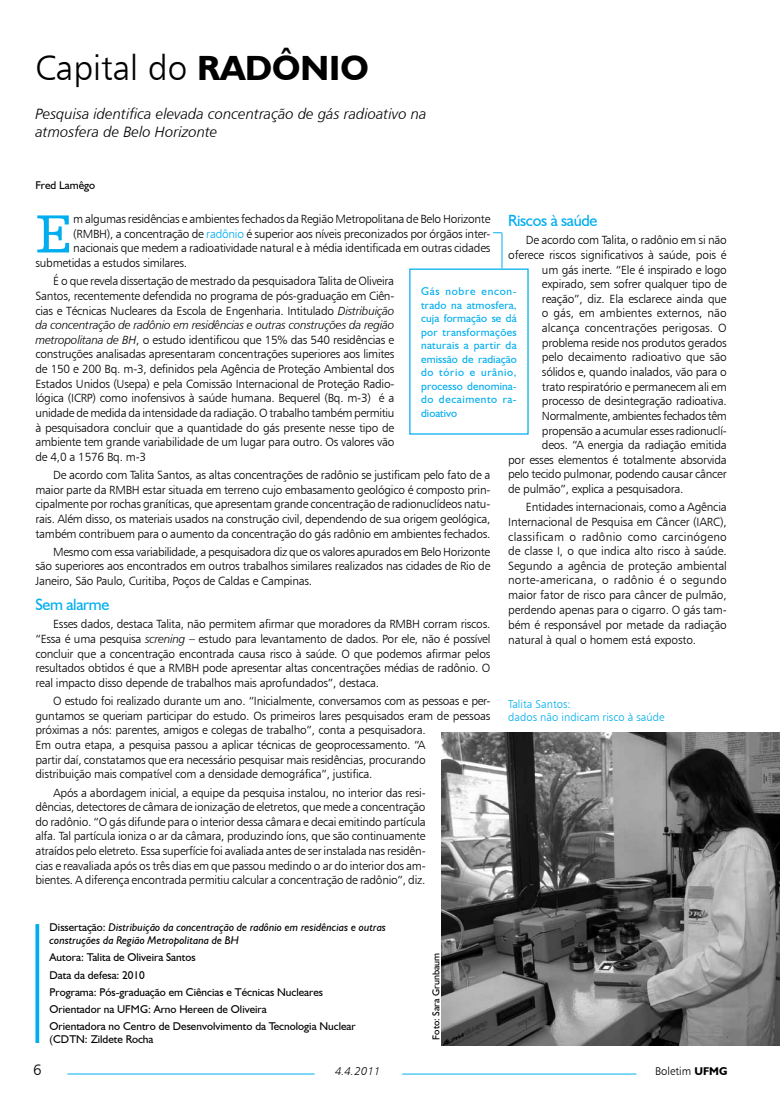
<style>
.page{position:relative;width:780px;height:1099px;background:#fff}
.page>*{position:absolute;margin:0;border:0;box-sizing:border-box;transform-origin:0 0}
.t1{font:56.62px "Humanist Slabserif 712 BT";color:#00aeef}
.t2{font:35px "Humanist 777 BT Light B";color:#000}
.t3{font:16.25px "Humanist 521 BT";letter-spacing:-.02em;color:#00aeef}
.t4{font:15px/18px "Humanist 777 BT Light Italic B";color:#000}
.t5{font:15px "Humanist 777 BT Light B";color:#000}
.t6{font:11.88px/14.6px "Humanist 777 BT Light B";letter-spacing:-.02em;color:#000;text-align:justify}
.t7{font:11.88px "Humanist 777 BT Light Italic B";letter-spacing:-.02em;color:#000}
.t8{font:11.88px "Humanist 777 BT Light B";color:#000}
.t9{font:11.25px/17px "Humanist 521 BT";color:#000}
.t10{font:11.25px/13.5px "Humanist 521 BT";letter-spacing:.01em;color:#00aeef;text-align:justify}
.t11{font:italic 11.25px/13.5px "Humanist 521 BT";color:#000}
.t12{font:11.25px/13.5px "Humanist 777 BT Light B";color:#00aeef}
.t13{font:11.25px "Humanist 777 BT Light B";color:#000}
.t14{font:11.25px "Humanist 777 BT Light Italic B";color:#000}
.t15{font:10px "Humanist 521 BT";color:#000}
.s1{font-family:"Humanist 521 BT";font-weight:700}
.s2{color:#00aeef}
.s3{font-family:"Humanist 777 BT Light Italic B"}
.s4{font-style:normal}
</style>
<div class="page">
<hr style="left:67px;top:1073px;width:247px;height:1px;background:#00aeef">
<hr style="left:402px;top:1073px;width:234px;height:1px;background:#00aeef">
<img style="left:441px;top:733px;width:339px;height:312px">
<svg style="left:35px;top:924px;width:4px;height:118px"></svg>
<hr style="left:501px;top:233px;width:1px;height:35px;background:#00aeef">
<h2 class="t2" style="left:35px;top:46px;width:335px">Capital do <span class="s1">RADÔNIO</span></h2>
<p class="t4" style="left:35px;top:104px;width:393px">Pesquisa identifica elevada concentração de gás radioativo na atmosfera de Belo Horizonte</p>
<p class="t9" style="left:35px;top:176px;width:61px">Fred Lamêgo</p>
<h1 class="t1" style="left:35px;top:199px;width:39px">E</h1>
<p class="t6" style="left:73px;top:211px;width:418px">m algumas residências e ambientes fechados da Região Metropolitana de Belo Horizonte</p>
<h3 class="t3" style="left:508px;top:210px;width:91px">Riscos à saúde</h3>
<p class="t6" style="left:526px;top:233px;width:202px">De acordo com Talita, o radônio em si não</p>
<p class="t6" style="left:508px;top:247px;width:220px">oferece riscos significativos à saúde, pois é</p>
<p class="t6" style="left:542px;top:262px;width:186px">um gás inerte. “Ele é inspirado e logo</p>
<p class="t6" style="left:542px;top:276px;width:186px">expirado, sem sofrer qualquer tipo de</p>
<p class="t6" style="left:542px;top:291px;width:186px">reação”, diz. Ela esclarece ainda que</p>
<p class="t8" style="left:542px;top:306px;width:186px">o gás, em ambientes externos, não</p>
<p class="t8" style="left:542px;top:320px;width:186px">alcança concentrações perigosas. O</p>
<p class="t6" style="left:542px;top:335px;width:186px">problema reside nos produtos gerados</p>
<p class="t6" style="left:542px;top:350px;width:186px">pelo decaimento radioativo que são</p>
<p class="t6" style="left:542px;top:364px;width:186px">sólidos e, quando inalados, vão para o</p>
<p class="t6" style="left:542px;top:379px;width:186px">trato respiratório e permanecem ali em</p>
<p class="t6" style="left:542px;top:393px;width:186px">processo de desintegração radioativa.</p>
<p class="t6" style="left:542px;top:408px;width:186px">Normalmente, ambientes fechados têm</p>
<p class="t6" style="left:542px;top:423px;width:186px">propensão a acumular esses radionuclí-</p>
<p class="t6" style="left:542px;top:437px;width:186px">deos. “A energia da radiação emitida</p>
<p class="t6" style="left:508px;top:452px;width:220px">por esses elementos é totalmente absorvida</p>
<p class="t6" style="left:508px;top:467px;width:220px">pelo tecido pulmonar, podendo causar câncer</p>
<p class="t6" style="left:508px;top:481px;width:177px">de pulmão”, explica a pesquisadora.</p>
<p class="t6" style="left:508px;top:499px;width:220px;text-indent:18px">Entidades internacionais, como a Agência Internacional de Pesquisa em Câncer (IARC), classificam o radônio como carcinógeno de classe I, o que indica alto risco à saúde.<br>Segundo a agência de proteção ambiental norte-americana, o radônio é o segundo maior fator de risco para câncer de pulmão, perdendo apenas para o cigarro. O gás tam&shy;bém é responsável por metade da radiação natural à qual o homem está exposto.</p>
<p class="t6" style="left:73px;top:226px;width:418px">(RMBH), a concentração de <span class="s2">radônio</span> é superior aos níveis preconizados por órgãos inter-</p>
<p class="t6" style="left:73px;top:241px;width:418px">nacionais que medem a radioatividade natural e à média identificada em outras cidades</p>
<p class="t6" style="left:35px;top:255px;width:153px">submetidas a estudos similares.</p>
<p class="t6" style="left:35px;top:274px;width:360px;text-indent:18px">É o que revela dissertação de mestrado da pesquisadora Talita de Oliveira Santos, recentemente defendida no programa de pós-graduação em Ciên&shy;cias e Técnicas Nucleares da Escola de Engenharia. Intitulado <span class="s3">Distribuição</span></p>
<p class="t7" style="left:35px;top:318px;width:360px">da concentração de radônio em residências e outras construções da região</p>
<p class="t6" style="left:35px;top:332px;width:360px"><span class="s3">metropolitana de BH</span>, o estudo identificou que 15% das 540 residências e construções analisadas apresentaram concentrações superiores aos limites de 150 e 200 Bq. m-3, definidos pela Agência de Proteção Ambiental dos Estados Unidos (Usepa) e pela Comissão Internacional de Proteção Radio&shy;lógica (ICRP) como inofensivos à saúde humana. Bequerel (Bq. m-3) é a unidade de medida da intensidade da radiação. O trabalho também permitiu à pesquisadora concluir que a quantidade do gás presente nesse tipo de ambiente tem grande variabilidade de um lugar para outro. Os valores vão de 4,0 a 1576 Bq. m-3</p>
<p class="t6" style="left:35px;top:467px;width:456px;text-indent:18px">De acordo com Talita Santos, as altas concentrações de radônio se justificam pelo fato de a maior parte da RMBH estar situada em terreno cujo embasamento geológico é composto prin&shy;cipalmente por rochas graníticas, que apresentam grande concentração de radionuclídeos natu&shy;rais. Além disso, os materiais usados na construção civil, dependendo de sua origem geológica, também contribuem para o aumento da concentração do gás radônio em ambientes fechados.</p>
<p class="t6" style="left:35px;top:544px;width:456px;text-indent:18px">Mesmo com essa variabilidade, a pesquisadora diz que os valores apurados em Belo Horizonte são superiores aos encontrados em outros trabalhos similares realizados nas cidades de Rio de Janeiro, São Paulo, Curitiba, Poços de Caldas e Campinas.</p>
<h3 class="t3" style="left:35px;top:594px;width:75px">Sem alarme</h3>
<p class="t6" style="left:35px;top:617px;width:456px;text-indent:18px">Esses dados, destaca Talita, não permitem afirmar que moradores da RMBH corram riscos. “Essa é uma pesquisa <span class="s3">screning</span> – estudo para levantamento de dados. Por ele, não é possível concluir que a concentração encontrada causa risco à saúde. O que podemos afirmar pelos resultados obtidos é que a RMBH pode apresentar altas concentrações médias de radônio. O real impacto disso depende de trabalhos mais aprofundados”, destaca.</p>
<p class="t6" style="left:35px;top:693px;width:456px;text-align:left;text-indent:18px">O estudo foi realizado durante um ano. “Inicialmente, conversamos com as pessoas e per&shy;guntamos se queriam participar do estudo. Os primeiros lares pesquisados eram de pessoas próximas a nós: parentes, amigos e colegas de trabalho”, conta a pesquisadora.<br>Em outra etapa, a pesquisa passou a aplicar técnicas de geoprocessamento. “A<br>partir daí, constatamos que era necessário pesquisar mais residências, procurando<br>distribuição mais compatível com a densidade demográfica”, justifica.</p>
<p class="t6" style="left:35px;top:785px;width:392px;text-indent:18px">Após a abordagem inicial, a equipe da pesquisa instalou, no interior das resi&shy;dências, detectores de câmara de ionização de eletretos, que mede a concentração do radônio. “O gás difunde para o interior dessa câmara e decai emitindo partícula alfa. Tal partícula ioniza o ar da câmara, produzindo íons, que são continuamente atraídos pelo eletreto. Essa superfície foi avaliada antes de ser instalada nas residên&shy;cias e reavaliada após os três dias em que passou medindo o ar do interior dos am&shy;bientes. A diferença encontrada permitiu calcular a concentração de radônio”, diz.</p>
<p class="t10" style="left:421px;top:284px;width:97px">Gás nobre encon&shy;trado na atmosfera, cuja formação se dá por transformações naturais a partir da emissão de radiação do tório e urânio, processo denomina&shy;do decaimento ra&shy;dioativo</p>
<p class="t12" style="left:508px;top:697px;width:158px">Talita Santos:<br>dados não indicam risco à saúde</p>
<p class="t11" style="left:50px;top:920px;width:338px"><span class="s4">Dissertação:</span> Distribuição da concentração de radônio em residências e outras construções da Região Metropolitana de BH</p>
<p class="t9" style="left:50px;top:948px;width:307px">Autora: Talita de Oliveira Santos<br>Data da defesa: 2010<br>Programa: Pós-graduação em Ciências e Técnicas Nucleares Orientador na UFMG: Arno Hereen de Oliveira<br>Orientadora no Centro de Desenvolvimento da Tecnologia Nuclear</p>
<p class="t9" style="left:50px;top:1030px;width:105px">(CDTN: Zildete Rocha</p>
<p class="t15" style="left:430px;top:1039px;width:88px;rotate:-90deg">Foto: Sara Grunbaum</p>
<p class="t5" style="left:33px;top:1060px;width:10px">6</p>
<p class="t14" style="left:335px;top:1064px;width:47px">4.4.2011</p>
<p class="t13" style="left:655px;top:1064px;width:74px">Boletim <span class="s1">UFMG</span></p>
</div>
